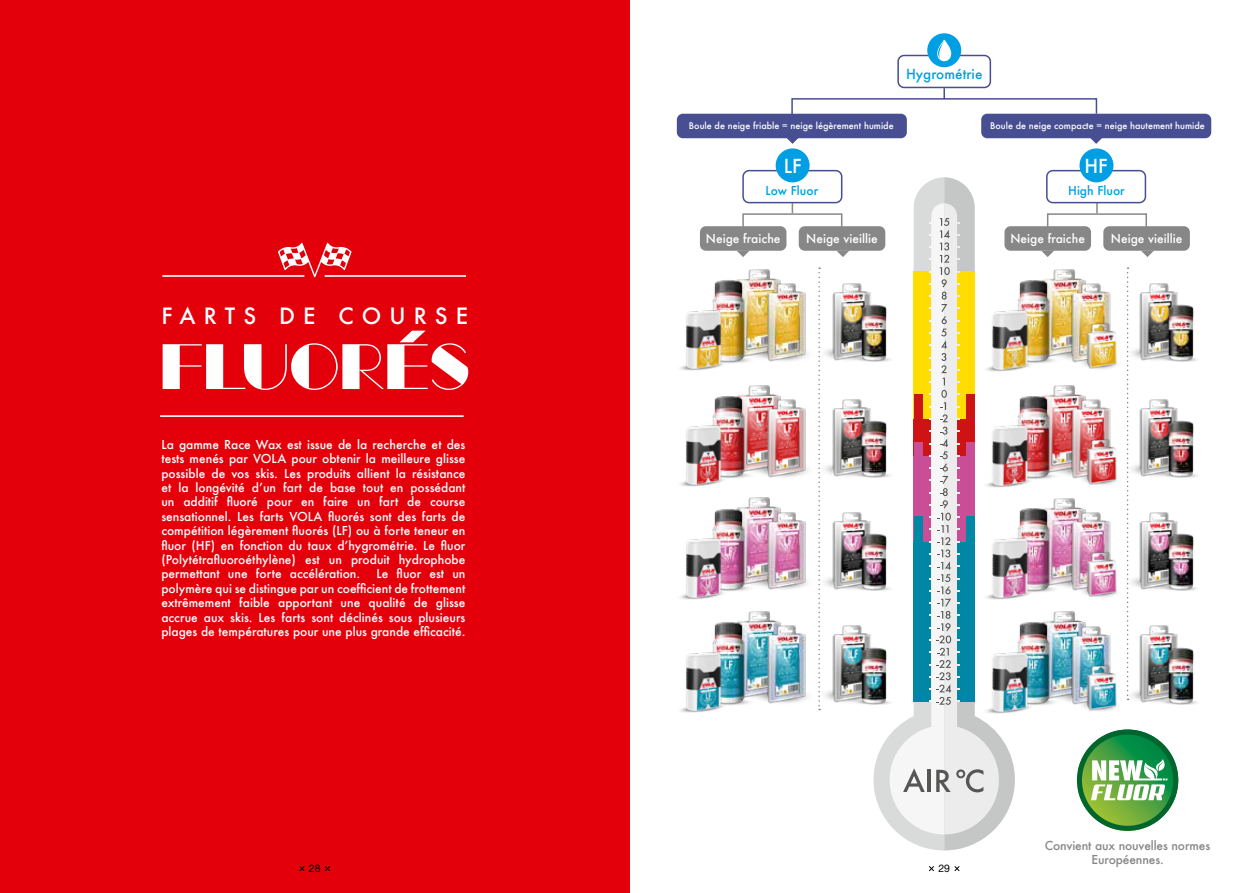
<style>
.page{position:relative;width:1259px;height:893px;background:#fff}
.page>*{position:absolute;margin:0;border:0;box-sizing:border-box;transform-origin:0 0}
.t1{font:60.9px "Manbow Solid";color:#fff}
.t2{font:500 21.9px "Futura";letter-spacing:.37em;color:#fff}
.t3{font:500 18.75px "Futura";color:#fff}
.t4{font:500 13.5px "Futura";color:#009ee3}
.t5{font:500 12px/14.4px "Futura";color:#fff;text-align:justify}
.t6{font:500 12px/14.4px "Futura";letter-spacing:-.01em;color:#868786;text-align:center}
.t7{font:500 12px "Futura";color:#009ee3}
.t8{font:10.5px "Helvetica Neue LT Std";color:#000}
.t9{font:500 9px "Futura";color:#fff}
</style>
<div class="page">
<svg style="left:929px;top:866px;width:5px;height:5px"></svg>
<svg style="left:954px;top:866px;width:6px;height:5px"></svg>
<div style="left:0;top:0;width:629px;height:893px;background:#e3000b"></div>
<svg style="left:299px;top:866px;width:6px;height:5px"></svg>
<svg style="left:325px;top:866px;width:5px;height:5px"></svg>
<div style="left:897px;top:55px;width:94px;height:33px;border:2px solid #474e92;border-radius:6px"></div>
<img style="left:748px;top:611px;width:22px;height:7px">
<img style="left:779px;top:621px;width:22px;height:82px">
<img style="left:748px;top:497px;width:22px;height:7px">
<img style="left:779px;top:507px;width:22px;height:82px">
<img style="left:748px;top:385px;width:22px;height:6px">
<img style="left:779px;top:395px;width:22px;height:82px">
<img style="left:748px;top:269px;width:22px;height:7px">
<img style="left:779px;top:279px;width:22px;height:82px">
<svg style="left:873px;top:177px;width:71px;height:673px"></svg>
<svg style="left:944px;top:177px;width:71px;height:673px"></svg>
<svg style="left:889px;top:203px;width:110px;height:631px"></svg>
<img style="left:712px;top:618px;width:67px;height:87px">
<img style="left:680px;top:645px;width:62px;height:68px">
<img style="left:712px;top:504px;width:67px;height:87px">
<img style="left:680px;top:531px;width:62px;height:69px">
<img style="left:712px;top:391px;width:67px;height:87px">
<img style="left:680px;top:419px;width:62px;height:68px">
<img style="left:712px;top:276px;width:67px;height:87px">
<img style="left:680px;top:303px;width:62px;height:68px">
<img style="left:1012px;top:266px;width:63px;height:9px">
<img style="left:1084px;top:280px;width:24px;height:26px">
<img style="left:1084px;top:306px;width:45px;height:79px">
<img style="left:982px;top:275px;width:102px;height:90px">
<img style="left:969px;top:303px;width:80px;height:72px">
<img style="left:1012px;top:382px;width:102px;height:9px">
<img style="left:1084px;top:396px;width:24px;height:26px">
<img style="left:1084px;top:422px;width:45px;height:79px">
<img style="left:982px;top:391px;width:102px;height:90px">
<img style="left:969px;top:419px;width:80px;height:72px">
<img style="left:1012px;top:495px;width:102px;height:9px">
<img style="left:1084px;top:509px;width:24px;height:25px">
<img style="left:1084px;top:534px;width:45px;height:78px">
<img style="left:982px;top:504px;width:102px;height:89px">
<img style="left:969px;top:532px;width:80px;height:72px">
<img style="left:1012px;top:609px;width:102px;height:9px">
<img style="left:1084px;top:622px;width:24px;height:26px">
<img style="left:1084px;top:648px;width:25px;height:63px">
<img style="left:982px;top:618px;width:102px;height:89px">
<img style="left:969px;top:645px;width:80px;height:72px">
<div style="left:981px;top:114px;width:230px;height:24px;background:#474e92;border-radius:6px"></div>
<div style="left:677px;top:114px;width:230px;height:24px;background:#474e92;border-radius:6px"></div>
<div style="left:927px;top:33px;width:34px;height:34px;background:#009ee3;border-radius:50%"></div>
<svg style="left:937px;top:40px;width:14px;height:21px"></svg>
<svg style="left:786px;top:138px;width:13px;height:6px"></svg>
<div style="left:799px;top:226px;width:86px;height:25px;background:#868786;border-radius:6px"></div>
<svg style="left:836px;top:250px;width:13px;height:7px"></svg>
<div style="left:1103px;top:226px;width:86px;height:25px;background:#868786;border-radius:6px"></div>
<svg style="left:1141px;top:250px;width:13px;height:7px"></svg>
<div style="left:700px;top:226px;width:86px;height:25px;background:#868786;border-radius:6px"></div>
<svg style="left:736px;top:250px;width:14px;height:7px"></svg>
<div style="left:1004px;top:226px;width:87px;height:25px;background:#868786;border-radius:6px"></div>
<svg style="left:1041px;top:250px;width:13px;height:7px"></svg>
<svg style="left:1089px;top:138px;width:14px;height:6px"></svg>
<img style="left:801px;top:618px;width:101px;height:92px">
<img style="left:823px;top:629px;width:101px;height:92px">
<img style="left:1108px;top:620px;width:61px;height:90px">
<img style="left:1130px;top:629px;width:67px;height:81px">
<img style="left:801px;top:504px;width:101px;height:83px">
<img style="left:823px;top:515px;width:101px;height:92px">
<img style="left:1108px;top:504px;width:61px;height:92px">
<img style="left:1130px;top:515px;width:67px;height:81px">
<img style="left:801px;top:391px;width:101px;height:84px">
<img style="left:823px;top:403px;width:101px;height:92px">
<img style="left:1108px;top:393px;width:61px;height:90px">
<img style="left:1130px;top:403px;width:67px;height:80px">
<img style="left:801px;top:276px;width:101px;height:83px">
<img style="left:823px;top:287px;width:101px;height:92px">
<img style="left:1108px;top:277px;width:61px;height:91px">
<img style="left:1130px;top:287px;width:67px;height:81px">
<svg style="left:818px;top:267px;width:2px;height:443px"></svg>
<svg style="left:1126px;top:267px;width:2px;height:433px"></svg>
<svg style="left:790px;top:88px;width:308px;height:29px"></svg>
<svg style="left:741px;top:203px;width:102px;height:30px"></svg>
<svg style="left:1046px;top:203px;width:101px;height:30px"></svg>
<div style="left:742px;top:170px;width:100px;height:33px;border:2px solid #474e92;border-radius:6px"></div>
<div style="left:775px;top:148px;width:34px;height:34px;background:#009ee3;border-radius:50%"></div>
<div style="left:1046px;top:170px;width:100px;height:33px;border:2px solid #474e92;border-radius:6px"></div>
<div style="left:1079px;top:148px;width:34px;height:34px;background:#009ee3;border-radius:50%"></div>
<hr style="left:325px;top:275px;width:141px;height:2px;background:#fff">
<hr style="left:160px;top:415px;width:303px;height:2px;background:#fff">
<hr style="left:162px;top:275px;width:142px;height:2px;background:#fff">
<svg style="left:278px;top:243px;width:73px;height:34px"></svg>
<svg style="left:1077px;top:729px;width:101px;height:102px"></svg>
<p class="t4" style="left:906px;top:65px;width:78px">Hygrométrie</p>
<p class="t9" style="left:689px;top:119px;width:206px">Boule de neige friable = neige légèrement humide</p>
<p class="t9" style="left:990px;top:119px;width:216px">Boule de neige compacte = neige hautement humide</p>
<h3 class="t3" style="left:783px;top:153px;width:19px">LF</h3>
<p class="t7" style="left:765px;top:183px;width:54px">Low Fluor</p>
<h3 class="t3" style="left:1084px;top:153px;width:25px">HF</h3>
<p class="t7" style="left:1068px;top:183px;width:58px">High Fluor</p>
<h2 class="t2" style="left:161px;top:301px;width:308px">FARTS DE COURSE</h2>
<h1 class="t1" style="left:160px;top:331px;width:311px">FLUORÉS</h1>
<p class="t5" style="left:161px;top:437px;width:306px">La gamme Race Wax est issue de la recherche et des tests menés par VOLA pour obtenir la meilleure glisse possible de vos skis. Les produits allient la résistance et la longévité d’un fart de base tout en possédant un additif fluoré pour en faire un fart de course sensationnel. Les farts VOLA fluorés sont des farts de compétition légèrement fluorés (LF) ou à forte teneur en fluor (HF) en fonction du taux d’hygrométrie. Le fluor (Polytétrafluoroéthylène) est un produit hydrophobe permettant une forte accélération.</p>
<p class="t5" style="left:161px;top:567px;width:306px;text-indent:215px">Le fluor est un polymère qui se distingue par un coefficient de frottement extrêmement faible apportant une qualité de glisse accrue aux skis. Les farts sont déclinés sous plusieurs plages de températures pour une plus grande efficacité.</p>
<p class="t5" style="left:706px;top:231px;width:76px">Neige fraiche</p>
<p class="t5" style="left:806px;top:231px;width:73px">Neige vieillie</p>
<p class="t5" style="left:1010px;top:231px;width:76px">Neige fraiche</p>
<p class="t5" style="left:1110px;top:231px;width:73px">Neige vieillie</p>
<p class="t8" style="left:309px;top:862px;width:13px">28</p>
<p class="t8" style="left:938px;top:862px;width:13px">29</p>
<p class="t6" style="left:1044px;top:838px;width:167px">Convient aux nouvelles normes<br>Européennes.</p>
</div>
